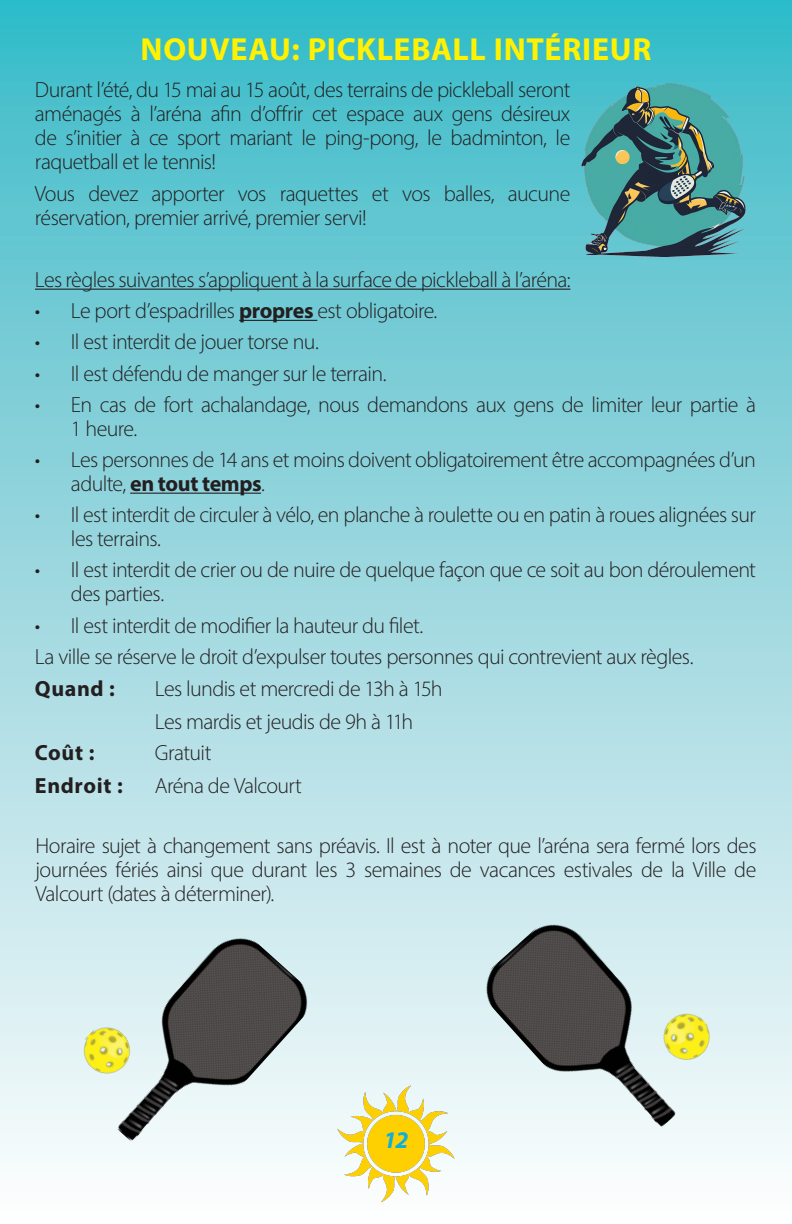
<style>
.page{position:relative;width:792px;height:1224px;background:#fff}
.page>*{position:absolute;margin:0;border:0;box-sizing:border-box;transform-origin:0 0}
.Corps_de_texte_10_5{font:700 32px "Myriad Pro";letter-spacing:.02em;color:#fff101}
.t1{font:italic 700 24px "Myriad Pro";color:#0eafda}
.Corps_de_texte_10_5-2{font:300 22px/24px "Myriad Pro";letter-spacing:-.03em;color:#231f20}
.Corps_de_texte_10_5-3{font:700 22px "Myriad Pro";letter-spacing:.03em;color:#231f20}
.s1{font-weight:700}
</style>
<div class="page">
<div style="left:0;top:0;width:792px;height:1224px;background:linear-gradient(to bottom,#3cb9c7,#fffcfd)"></div>
<img style="left:329px;top:1076px;width:134px;height:130px">
<hr style="left:35px;top:289px;width:535px;height:1px;background:#231f20">
<hr style="left:239px;top:320px;width:78px;height:1px;background:#231f20">
<hr style="left:130px;top:493px;width:131px;height:1px;background:#231f20">
<img style="left:473px;top:886px;width:265px;height:272px">
<img style="left:570px;top:81px;width:187px;height:186px">
<img style="left:54px;top:900px;width:265px;height:271px">
<p class="Corps_de_texte_10_5" style="left:140px;top:28px;width:513px">NOUVEAU: PICKLEBALL INTÉRIEUR</p>
<p class="Corps_de_texte_10_5-2" style="left:35px;top:78px;width:537px;text-align:justify">Durant l’été, du 15 mai au 15 août, des terrains de pickleball seront aménagés à l’aréna afin d’offrir cet espace aux gens désireux de s’initier à ce sport mariant le ping-pong, le badminton, le raquetball et le tennis!</p>
<p class="Corps_de_texte_10_5-2" style="left:35px;top:181px;width:537px">Vous devez apporter vos raquettes et vos balles, aucune réservation, premier arrivé, premier servi!</p>
<p class="Corps_de_texte_10_5-2" style="left:35px;top:267px;width:537px">Les règles suivantes s’appliquent à la surface de pickleball à l’aréna:</p>
<p class="Corps_de_texte_10_5-2" style="left:35px;top:299px;width:404px">• Le port d’espadrilles <span class="s1">propres</span> est obligatoire.</p>
<p class="Corps_de_texte_10_5-2" style="left:35px;top:330px;width:286px">• Il est interdit de jouer torse nu.</p>
<p class="Corps_de_texte_10_5-2" style="left:35px;top:361px;width:353px">• Il est défendu de manger sur le terrain.</p>
<p class="Corps_de_texte_10_5-2" style="left:71px;top:392px;width:687px;text-indent:-36px">• En cas de fort achalandage, nous demandons aux gens de limiter leur partie à<br>1 heure.</p>
<p class="Corps_de_texte_10_5-2" style="left:71px;top:447px;width:687px;text-indent:-36px">• Les personnes de 14 ans et moins doivent obligatoirement être accompagnées d’un adulte, <span class="s1">en tout temps</span>.</p>
<p class="Corps_de_texte_10_5-2" style="left:71px;top:503px;width:686px;text-indent:-36px">• Il est interdit de circuler à vélo, en planche à roulette ou en patin à roues alignées sur les terrains.</p>
<p class="Corps_de_texte_10_5-2" style="left:71px;top:558px;width:687px;text-indent:-36px">• Il est interdit de crier ou de nuire de quelque façon que ce soit au bon déroulement des parties.</p>
<p class="Corps_de_texte_10_5-2" style="left:35px;top:613px;width:390px">• Il est interdit de modifier la hauteur du filet.</p>
<p class="Corps_de_texte_10_5-2" style="left:35px;top:644px;width:660px">La ville se réserve le droit d’expulser toutes personnes qui contrevient aux règles.</p>
<p class="Corps_de_texte_10_5-3" style="left:35px;top:674px;width:82px">Quand :</p>
<p class="Corps_de_texte_10_5-2" style="left:155px;top:677px;width:289px">Les lundis et mercredi de 13h à 15h</p>
<p class="Corps_de_texte_10_5-2" style="left:155px;top:709px;width:260px">Les mardis et jeudis de 9h à 11h</p>
<p class="Corps_de_texte_10_5-3" style="left:35px;top:738px;width:61px">Coût :</p>
<p class="Corps_de_texte_10_5-2" style="left:155px;top:740px;width:58px">Gratuit</p>
<p class="Corps_de_texte_10_5-3" style="left:35px;top:772px;width:89px">Endroit :</p>
<p class="Corps_de_texte_10_5-2" style="left:155px;top:774px;width:149px">Aréna de Valcourt</p>
<p class="Corps_de_texte_10_5-2" style="left:35px;top:833px;width:723px;text-align:justify">Horaire sujet à changement sans préavis. Il est à noter que l’aréna sera fermé lors des journées fériés ainsi que durant les 3 semaines de vacances estivales de la Ville de Valcourt (dates à déterminer).</p>
<p class="t1" style="left:384px;top:1124px;width:26px">12</p>
</div>
